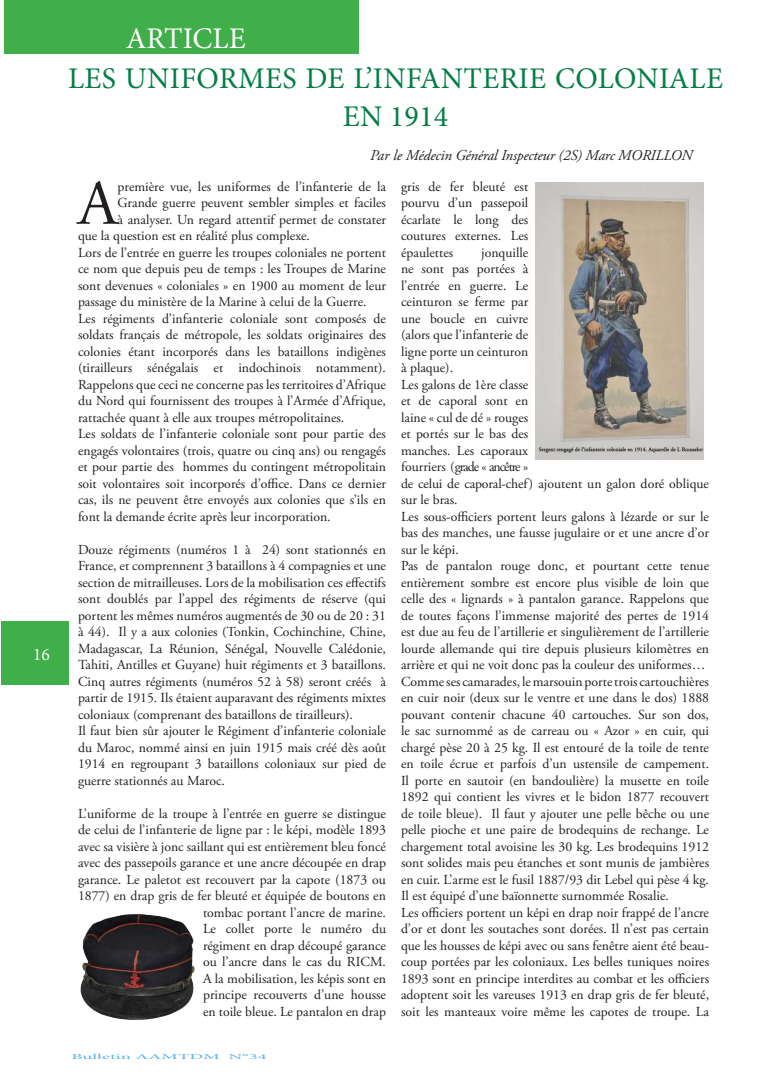
<style>
.page{position:relative;width:780px;height:1088px;background:#fff}
.page>*{position:absolute;margin:0;border:0;box-sizing:border-box;transform-origin:0 0}
.t1{font:63.5px "Adobe Garamond Pro";color:#231f20}
.t2{font:30px/37.5px "Minion Pro";letter-spacing:.01em;color:#047e45;text-align:center}
.t3{font:30px "Minion Pro";color:#fff}
.t4{font:17.5px "Minion Pro";color:#fff}
.t5{font:italic 15px "Adobe Garamond Pro";letter-spacing:-.01em;color:#231f20}
.t6{font:13.75px/16.5px "Adobe Garamond Pro";color:#231f20}
.t7{font:7.5px "Minion Pro";color:#5cb4e5;scale:2.5 1}
</style>
<div class="page">
<div style="left:4px;top:1px;width:355px;height:53px;background:#40ae49"></div>
<div style="left:1px;top:621px;width:67px;height:64px;background:#40ae49"></div>
<img style="left:80px;top:913px;width:115px;height:107px">
<img style="left:535px;top:182px;width:168px;height:278px">
<p class="t4" style="left:33px;top:642px;width:18px">16</p>
<h2 class="t3" style="left:126px;top:18px;width:121px">ARTICLE</h2>
<h2 class="t2" style="left:68px;top:60px;width:656px">LES UNIFORMES DE L’INFANTERIE COLONIALE<br>EN 1914</h2>
<p class="t5" style="left:370px;top:147px;width:324px">Par le Médecin Général Inspecteur (2S) Marc MORILLON</p>
<h1 class="t1" style="left:78px;top:165px;width:41px">A</h1>
<p class="t6" style="left:118px;top:179px;width:270px">première vue, les uniformes de l’infanterie de la</p>
<p class="t6" style="left:118px;top:195px;width:270px">Grande guerre peuvent sembler simples et faciles</p>
<p class="t6" style="left:118px;top:212px;width:270px">à analyser. Un regard attentif permet de constater</p>
<p class="t6" style="left:78px;top:228px;width:233px">que la question est en réalité plus complexe.</p>
<p class="t6" style="left:78px;top:245px;width:309px">Lors de l’entrée en guerre les troupes coloniales ne portent</p>
<p class="t6" style="left:78px;top:261px;width:309px">ce nom que depuis peu de temps : les Troupes de Marine</p>
<p class="t6" style="left:78px;top:278px;width:309px">sont devenues « coloniales » en 1900 au moment de leur</p>
<p class="t6" style="left:78px;top:294px;width:290px">passage du ministère de la Marine à celui de la Guerre.</p>
<p class="t6" style="left:78px;top:311px;width:309px">Les régiments d’infanterie coloniale sont composés de</p>
<p class="t6" style="left:78px;top:327px;width:309px">soldats français de métropole, les soldats originaires des</p>
<p class="t6" style="left:78px;top:344px;width:309px">colonies étant incorporés dans les bataillons indigènes</p>
<p class="t6" style="left:78px;top:360px;width:309px">(tirailleurs sénégalais et indochinois notamment).</p>
<p class="t6" style="left:78px;top:377px;width:309px">Rappelons que ceci ne concerne pas les territoires d’Afrique</p>
<p class="t6" style="left:78px;top:393px;width:309px">du Nord qui fournissent des troupes à l’Armée d’Afrique,</p>
<p class="t6" style="left:78px;top:410px;width:268px">rattachée quant à elle aux troupes métropolitaines.</p>
<p class="t6" style="left:78px;top:426px;width:309px">Les soldats de l’infanterie coloniale sont pour partie des</p>
<p class="t6" style="left:78px;top:443px;width:309px">engagés volontaires (trois, quatre ou cinq ans) ou rengagés</p>
<p class="t6" style="left:78px;top:459px;width:309px">et pour partie des hommes du contingent métropolitain</p>
<p class="t6" style="left:78px;top:476px;width:309px">soit volontaires soit incorporés d’office. Dans ce dernier</p>
<p class="t6" style="left:78px;top:492px;width:309px">cas, ils ne peuvent être envoyés aux colonies que s’ils en</p>
<p class="t6" style="left:78px;top:509px;width:254px">font la demande écrite après leur incorporation.</p>
<p class="t6" style="left:78px;top:542px;width:309px">Douze régiments (numéros 1 à 24) sont stationnés en France, et comprennent 3 bataillons à 4 compagnies et une section de mitrailleuses. Lors de la mobilisation ces effectifs sont doublés par l’appel des régiments de réserve (qui portent les mêmes numéros augmentés de 30 ou de 20 : 31 à 44). Il y a aux colonies (Tonkin, Cochinchine, Chine, Madagascar, La Réunion, Sénégal, Nouvelle Calédonie, Tahiti, Antilles et Guyane) huit régiments et 3 bataillons.<br>Cinq autres régiments (numéros 52 à 58) seront créés à partir de 1915. Ils étaient auparavant des régiments mixtes coloniaux (comprenant des bataillons de tirailleurs).<br>Il faut bien sûr ajouter le Régiment d’infanterie coloniale du Maroc, nommé ainsi en juin 1915 mais créé dès août 1914 en regroupant 3 bataillons coloniaux sur pied de guerre stationnés au Maroc.</p>
<p class="t6" style="left:78px;top:806px;width:309px;text-align:right">L’uniforme de la troupe à l’entrée en guerre se distingue de celui de l’infanterie de ligne par : le képi, modèle 1893 avec sa visière à jonc saillant qui est entièrement bleu foncé avec des passepoils garance et une ancre découpée en drap garance. Le paletot est recouvert par la capote (1873 ou 1877) en drap gris de fer bleuté et équipée de boutons en tombac portant l’ancre de marine.<br>Le collet porte le numéro du<br>régiment en drap découpé garance<br>ou l’ancre dans le cas du RICM.<br>A la mobilisation, les képis sont en<br>principe recouverts d’une housse<br>en toile bleue. Le pantalon en drap</p>
<p class="t7" style="left:71px;top:1052px;width:80px">Bulletin AAMTDM N°34</p>
<p class="t6" style="left:401px;top:179px;width:129px;text-align:justify">gris de fer bleuté est pourvu d’un passepoil écarlate le long des coutures externes. Les épaulettes</p>
<p class="t6" style="left:401px;top:245px;width:309px;text-indent:80px">jonquille<br>ne sont pas portées à<br>l’entrée en guerre. Le<br>ceinturon se ferme par<br>une boucle en cuivre<br>(alors que l’infanterie de<br>ligne porte un ceinturon<br>à plaque).<br>Les galons de 1ère classe<br>et de caporal sont en<br>laine « cul de dé » rouges<br>et portés sur le bas des<br>manches. Les caporaux<br>fourriers (grade « ancêtre »<br>de celui de caporal-chef) ajoutent un galon doré oblique sur le bras.<br>Les sous-officiers portent leurs galons à lézarde or sur le bas des manches, une fausse jugulaire or et une ancre d’or sur le képi.<br>Pas de pantalon rouge donc, et pourtant cette tenue entièrement sombre est encore plus visible de loin que celle des « lignards » à pantalon garance. Rappelons que de toutes façons l’immense majorité des pertes de 1914 est due au feu de l’artillerie et singulièrement de l’artillerie lourde allemande qui tire depuis plusieurs kilomètres en arrière et qui ne voit donc pas la couleur des uniformes… Comme ses camarades, le marsouin porte trois cartouchières en cuir noir (deux sur le ventre et une dans le dos) 1888 pouvant contenir chacune 40 cartouches. Sur son dos, le sac surnommé as de carreau ou « Azor » en cuir, qui chargé pèse 20 à 25 kg. Il est entouré de la toile de tente en toile écrue et parfois d’un ustensile de campement.<br>Il porte en sautoir (en bandoulière) la musette en toile 1892 qui contient les vivres et le bidon 1877 recouvert de toile bleue). Il faut y ajouter une pelle bêche ou une pelle pioche et une paire de brodequins de rechange. Le chargement total avoisine les 30 kg. Les brodequins 1912 sont solides mais peu étanches et sont munis de jambières en cuir. L’arme est le fusil 1887/93 dit Lebel qui pèse 4 kg.<br>Il est équipé d’une baïonnette surnommée Rosalie.<br>Les officiers portent un képi en drap noir frappé de l’ancre d’or et dont les soutaches sont dorées. Il n’est pas certain que les housses de képi avec ou sans fenêtre aient été beau&shy;coup portées par les coloniaux. Les belles tuniques noires 1893 sont en principe interdites au combat et les officiers adoptent soit les vareuses 1913 en drap gris de fer bleuté, soit les manteaux voire même les capotes de troupe. La</p>
</div>
